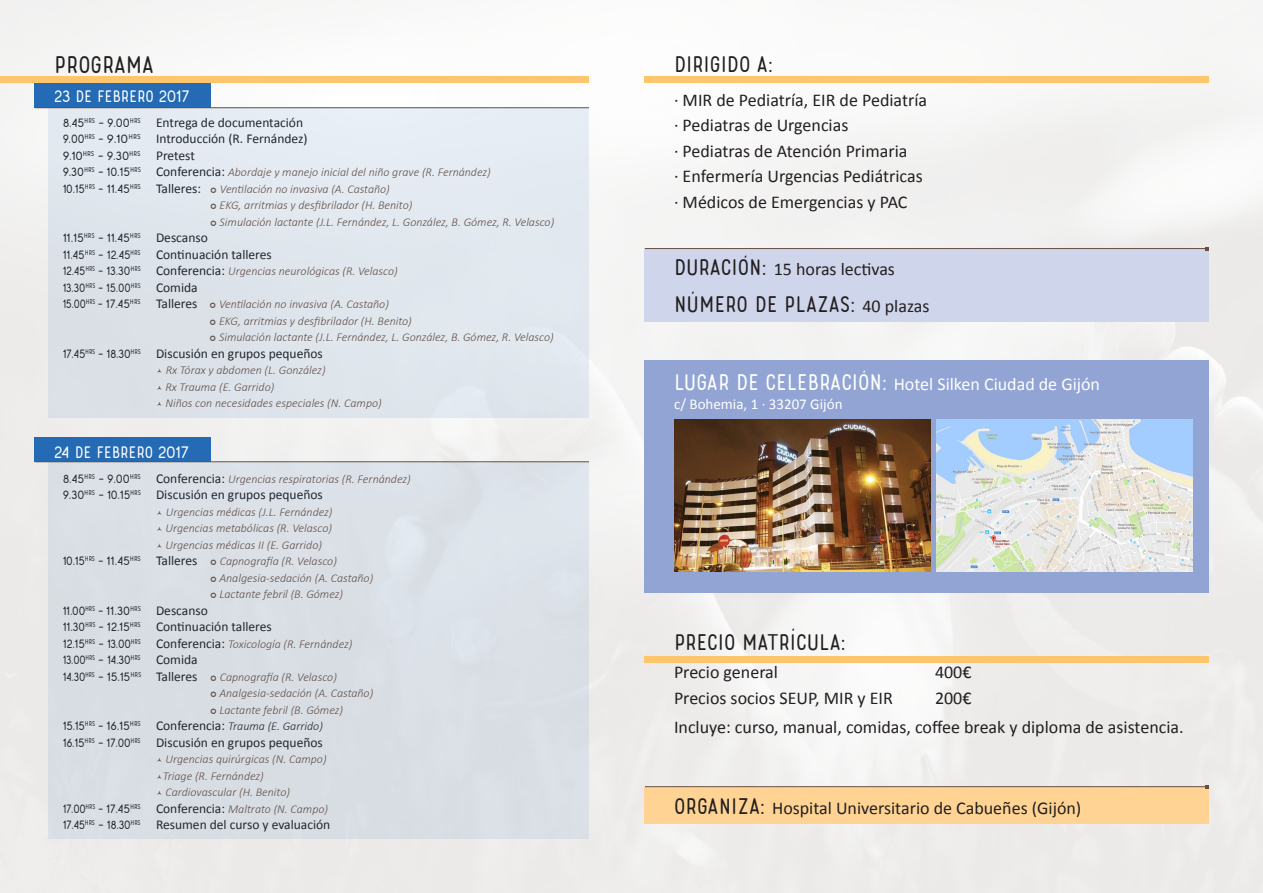
<style>
.page{position:relative;width:1263px;height:893px;background:#fff}
.page>*{position:absolute;margin:0;border:0;box-sizing:border-box;transform-origin:0 0}
.t1{font:24px "Rolade Free";color:#231f20}
.t2{font:22.5px "Rolade Free";color:#231f20}
.t3{font:18px "Calibri";color:#231f20}
.t4{font:18px "Calibri";color:#fff}
.t5{font:16.5px "Rolade Free";color:#fff}
.t6{font:16.5px "Rolade Free";color:#231f20}
.t7{font:15px "Calibri";color:#fff}
.t8{font:13.5px "Calibri";color:#231f20}
.t9{font:italic 300 12px/16.5px "Calibri";color:#6a4f3f}
.t10{font:12px "Rolade Free";color:#231f20;scale:.94 1}
.t11{font:12px "Rolade Free";color:#231f20;scale:.89 1}
.t12{font:italic 300 12px "Calibri";color:#231f20}
.t13{font:12px "Rolade Free";color:#231f20}
.t14{font:12px "Rolade Free";color:#231f20;scale:.87 1}
.t15{font:12px "Rolade Free";color:#231f20;scale:.95 1}
.t16{font:12px "Rolade Free";color:#231f20;scale:.9 1}
.t17{font:12px "Rolade Free";color:#231f20;scale:1.05 1}
.s1{font-family:"Rolade Free";font-size:12px}
.s2{font-family:"Calibri";font-size:13.5px}
.s3{font-family:"Rolade Free";font-weight:400;font-style:normal;color:#231f20}
.s4{font-weight:400;font-style:normal;font-size:13.5px;color:#231f20}
.s5{font-family:"Rolade Free";font-weight:400;font-style:normal}
.s6{font-weight:400;font-style:normal;font-size:13.5px}
.s7{font-family:"Rolade Free";font-size:22.5px}
.s8{font-family:"Calibri";font-size:18px}
</style>
<div class="page">
<img style="left:0;top:0;width:1263px;height:893px">
<div style="left:0;top:77px;width:589px;height:6px;background:#fec66c"></div>
<div style="left:645px;top:77px;width:564px;height:6px;background:#fec66c"></div>
<div style="left:645px;top:249px;width:564px;height:73px;background:#cfd5eb"></div>
<div style="left:645px;top:360px;width:564px;height:233px;background:#91a4d3"></div>
<div style="left:645px;top:656px;width:564px;height:6px;background:#fec66c"></div>
<div style="left:645px;top:787px;width:564px;height:36px;background:#fed393"></div>
<div style="left:35px;top:83px;width:176px;height:24px;background:#246ab4"></div>
<div style="left:35px;top:438px;width:176px;height:24px;background:#246ab4"></div>
<img style="left:674px;top:420px;width:256px;height:152px">
<img style="left:936px;top:420px;width:257px;height:152px">
<hr style="left:35px;top:461px;width:554px;height:1px;background:#6a4f3f">
<hr style="left:35px;top:107px;width:554px;height:1px;background:#6a4f3f">
<div style="left:48px;top:107px;width:541px;height:310px;background:#e1e7ee"></div>
<div style="left:48px;top:462px;width:541px;height:377px;background:#d9dfe5"></div>
<hr style="left:645px;top:248px;width:562px;height:1px;background:#6a4f3f">
<hr style="left:645px;top:786px;width:562px;height:1px;background:#6a4f3f">
<p class="t1" style="left:54px;top:56px;width:102px">PROGRAMA</p>
<p class="t5" style="left:54px;top:90px;width:137px">23 DE FEBRERO 2017</p>
<p class="t8" style="left:63px;top:114px;width:242px"><span class="s1">8.45</span><sup>HRS</sup> <span class="s1">- 9.00</span><sup>HRS</sup> Entrega de documentación</p>
<p class="t8" style="left:63px;top:130px;width:246px"><span class="s1">9.00</span><sup>HRS</sup> <span class="s1">- 9.10</span><sup>HRS</sup> Introducción (R. Fernández)</p>
<p class="t17" style="left:63px;top:151px;width:127px">9.10<sup>HRS</sup> - 9.30<sup>HRS</sup> <span class="s2">Pretest</span></p>
<p class="t9" style="left:63px;top:164px;width:429px"><span class="s3">9.30</span><sup>HRS</sup> <span class="s3">- 10.15</span><sup>HRS</sup> <span class="s4">Conferencia:</span> Abordaje y manejo inicial del niño grave (R. Fernández)</p>
<p class="t10" style="left:63px;top:184px;width:148px">10.15<sup>HRS</sup> - 11.45<sup>HRS</sup> <span class="s2">Talleres:</span></p>
<p class="t9" style="left:220px;top:180px;width:336px">Ventilación no invasiva (A. Castaño)<br>EKG, arritmias y desfibrilador (H. Benito)<br>Simulación lactante (J.L. Fernández, L. González, B. Gómez, R. Velasco)</p>
<p class="t13" style="left:63px;top:233px;width:146px">11.15<sup>HRS</sup> - 11.45<sup>HRS</sup> <span class="s2">Descanso</span></p>
<p class="t8" style="left:63px;top:246px;width:210px"><span class="s1">11.45</span><sup>HRS</sup> <span class="s1">- 12.45</span><sup>HRS</sup> Continuación talleres</p>
<p class="t9" style="left:63px;top:263px;width:336px"><span class="s3">12.45</span><sup>HRS</sup> <span class="s3">- 13.30</span><sup>HRS</sup> <span class="s4">Conferencia:</span> Urgencias neurológicas (R. Velasco)</p>
<p class="t11" style="left:63px;top:283px;width:153px">13.30<sup>HRS</sup> - 15.00<sup>HRS</sup> <span class="s2">Comida</span></p>
<p class="t14" style="left:63px;top:299px;width:156px">15.00<sup>HRS</sup> - 17.45<sup>HRS</sup> <span class="s2">Talleres</span></p>
<p class="t9" style="left:219px;top:296px;width:336px">Ventilación no invasiva (A. Castaño)<br>EKG, arritmias y desfibrilador (H. Benito)<br>Simulación lactante (J.L. Fernández, L. González, B. Gómez, R. Velasco)</p>
<p class="t8" style="left:63px;top:345px;width:261px"><span class="s1">17.45</span><sup>HRS</sup> <span class="s1">- 18.30</span><sup>HRS</sup> Discusión en grupos pequeños</p>
<p class="t9" style="left:165px;top:362px;width:218px">Rx Tórax y abdomen (L. González)<br>Rx Trauma (E. Garrido)<br>Niños con necesidades especiales (N. Campo)</p>
<p class="t5" style="left:54px;top:446px;width:136px">24 DE FEBRERO 2017</p>
<p class="t9" style="left:63px;top:470px;width:349px"><span class="s3">8.45</span><sup>HRS</sup> <span class="s3">- 9.00</span><sup>HRS</sup> <span class="s4">Conferencia:</span> Urgencias respiratorias (R. Fernández)</p>
<p class="t8" style="left:63px;top:486px;width:261px"><span class="s1">9.30</span><sup>HRS</sup> <span class="s1">- 10.15</span><sup>HRS</sup> Discusión en grupos pequeños</p>
<p class="t9" style="left:166px;top:503px;width:168px">Urgencias médicas (J.L. Fernández)</p>
<p class="t9" style="left:165px;top:520px;width:168px">Urgencias metabólicas (R. Velasco)</p>
<p class="t9" style="left:165px;top:536px;width:158px">Urgencias médicas II (E. Garrido)</p>
<p class="t15" style="left:63px;top:556px;width:143px">10.15<sup>HRS</sup> - 11.45<sup>HRS</sup> <span class="s2">Talleres</span></p>
<p class="t9" style="left:220px;top:553px;width:119px">Capnografía (R. Velasco)</p>
<p class="t9" style="left:219px;top:569px;width:155px">Analgesia-sedación (A. Castaño)</p>
<p class="t9" style="left:219px;top:586px;width:125px">Lactante febril (B. Gómez)</p>
<p class="t10" style="left:63px;top:606px;width:156px">11.00<sup>HRS</sup> - 11.30<sup>HRS</sup> <span class="s2">Descanso</span></p>
<p class="t8" style="left:63px;top:618px;width:210px"><span class="s1">11.30</span><sup>HRS</sup> <span class="s1">- 12.15</span><sup>HRS</sup> Continuación talleres</p>
<p class="t9" style="left:63px;top:635px;width:291px"><span class="s3">12.15</span><sup>HRS</sup> <span class="s3">- 13.00</span><sup>HRS</sup> <span class="s4">Conferencia:</span> Toxicología (R. Fernández)</p>
<p class="t11" style="left:63px;top:655px;width:153px">13.00<sup>HRS</sup> - 14.30<sup>HRS</sup> <span class="s2">Comida</span></p>
<p class="t16" style="left:63px;top:672px;width:151px">14.30<sup>HRS</sup> - 15.15<sup>HRS</sup> <span class="s2">Talleres</span></p>
<p class="t9" style="left:220px;top:668px;width:119px">Capnografía (R. Velasco)</p>
<p class="t9" style="left:219px;top:685px;width:155px">Analgesia-sedación (A. Castaño)</p>
<p class="t9" style="left:219px;top:701px;width:125px">Lactante febril (B. Gómez)</p>
<p class="t12" style="left:63px;top:719px;width:261px"><span class="s5">15.15</span><sup>HRS</sup> <span class="s5">- 16.15</span><sup>HRS</sup> <span class="s6">Conferencia:</span> Trauma (E. Garrido)</p>
<p class="t8" style="left:63px;top:734px;width:261px"><span class="s1">16.15</span><sup>HRS</sup> <span class="s1">- 17.00</span><sup>HRS</sup> Discusión en grupos pequeños</p>
<p class="t9" style="left:165px;top:751px;width:163px">Urgencias quirúrgicas (N. Campo)</p>
<p class="t9" style="left:163px;top:767px;width:103px">Triage (R. Fernández)</p>
<p class="t9" style="left:165px;top:784px;width:126px">Cardiovascular (H. Benito)</p>
<p class="t9" style="left:63px;top:800px;width:267px"><span class="s3">17.00</span><sup>HRS</sup> <span class="s3">- 17.45</span><sup>HRS</sup> <span class="s4">Conferencia:</span> Maltrato (N. Campo)</p>
<p class="t8" style="left:63px;top:816px;width:269px"><span class="s1">17.45</span><sup>HRS</sup> <span class="s1">- 18.30</span><sup>HRS</sup> Resumen del curso y evaluación</p>
<p class="t2" style="left:674px;top:55px;width:100px">DIRIGIDO A:</p>
<p class="t3" style="left:674px;top:88px;width:255px">· MIR de Pediatría, EIR de Pediatría</p>
<p class="t3" style="left:674px;top:114px;width:176px">· Pediatras de Urgencias</p>
<p class="t3" style="left:674px;top:139px;width:235px">· Pediatras de Atención Primaria</p>
<p class="t3" style="left:674px;top:165px;width:250px">· Enfermería Urgencias Pediátricas</p>
<p class="t3" style="left:674px;top:190px;width:235px">· Médicos de Emergencias y PAC</p>
<p class="t6" style="left:744px;top:245px;width:5px">,</p>
<p class="t3" style="left:674px;top:257px;width:222px"><span class="s7">DURACION:</span> 15 horas lectivas</p>
<p class="t2" style="left:674px;top:296px;width:257px">NUMERO DE PLAZAS: <span class="s8">40 plazas</span></p>
<p class="t6" style="left:691px;top:281px;width:5px">,</p>
<p class="t5" style="left:862px;top:360px;width:5px">,</p>
<p class="t4" style="left:674px;top:373px;width:428px"><span class="s7">LUGAR DE CELEBRACION:</span> Hotel Silken Ciudad de Gijón</p>
<p class="t7" style="left:674px;top:395px;width:170px">c/ Bohemia, 1 · 33207 Gijón</p>
<p class="t6" style="left:791px;top:618px;width:5px">,</p>
<p class="t2" style="left:674px;top:634px;width:173px">PRECIO MATRICULA:</p>
<p class="t3" style="left:674px;top:661px;width:105px">Precio general</p>
<p class="t3" style="left:935px;top:661px;width:38px">400€</p>
<p class="t3" style="left:674px;top:686px;width:220px">Precios socios SEUP, MIR y EIR</p>
<p class="t3" style="left:935px;top:686px;width:38px">200€</p>
<p class="t3" style="left:674px;top:716px;width:511px">Incluye: curso, manual, comidas, coffee break y diploma de asistencia.</p>
<p class="t3" style="left:674px;top:796px;width:409px"><span class="s7">ORGANIZA:</span> Hospital Universitario de Cabueñes (Gijón)</p>
</div>
